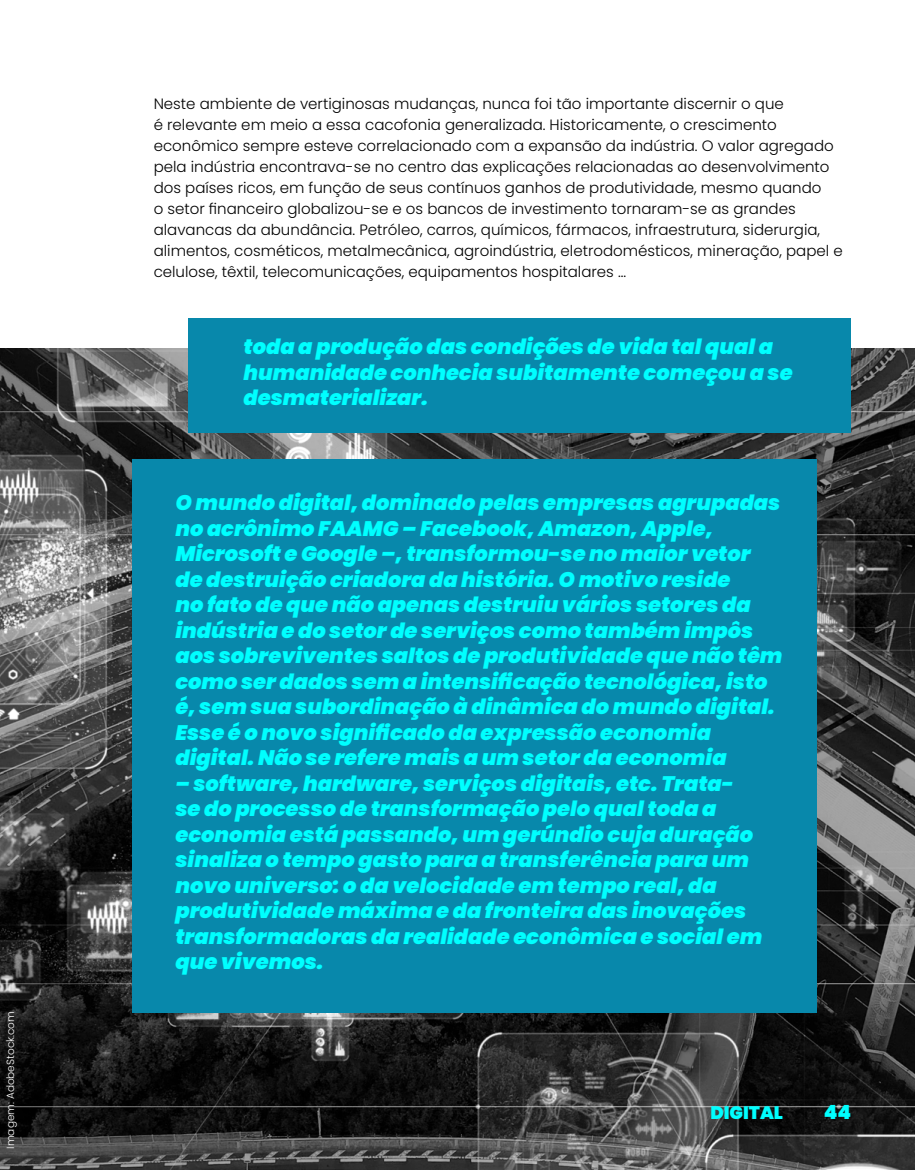
<style>
.page{position:relative;width:915px;height:1170px;background:#fff}
.page>*{position:absolute;margin:0;border:0;box-sizing:border-box;transform-origin:0 0}
.t1{font:italic 900 21px/25.5px "Poppins";color:#0ff}
.t2{font:900 19.5px "Poppins";color:#0ff}
.t3{font:900 18px "Poppins";color:#0ff}
.t4{font:300 15px/21px "Poppins";color:#000}
.t5{font:300 10.5px "Poppins";color:#fff}
</style>
<div class="page">
<img style="left:0;top:348px;width:914px;height:821px">
<div style="left:188px;top:318px;width:662px;height:115px;background:#0888ab"></div>
<div style="left:132px;top:459px;width:684px;height:553px;background:#0888ab"></div>
<p class="t5" style="left:4px;top:1148px;width:139px;rotate:-90deg">Imagem: AdobeStock.com</p>
<p class="t4" style="left:154px;top:94px;width:690px">Neste ambiente de vertiginosas mudanças, nunca foi tão importante discernir o que<br>é relevante em meio a essa cacofonia generalizada. Historicamente, o crescimento econômico sempre esteve correlacionado com a expansão da indústria. O valor agregado pela indústria encontrava-se no centro das explicações relacionadas ao desenvolvimento dos países ricos, em função de seus contínuos ganhos de produtividade, mesmo quando<br>o setor financeiro globalizou-se e os bancos de investimento tornaram-se as grandes alavancas da abundância. Petróleo, carros, químicos, fármacos, infraestrutura, siderurgia, alimentos, cosméticos, metalmecânica, agroindústria, eletrodomésticos, mineração, papel e celulose, têxtil, telecomunicações, equipamentos hospitalares ...</p>
<p class="t1" style="left:243px;top:334px;width:550px">toda a produção das condições de vida tal qual a humanidade conhecia subitamente começou a se desmaterializar.</p>
<p class="t1" style="left:175px;top:490px;width:608px">O mundo digital, dominado pelas empresas agrupadas no acrônimo FAAMG – Facebook, Amazon, Apple, Microsoft e Google –, transformou-se no maior vetor de destruição criadora da história. O motivo reside<br>no fato de que não apenas destruiu vários setores da indústria e do setor de serviços como também impôs aos sobreviventes saltos de produtividade que não têm como ser dados sem a intensificação tecnológica, isto é, sem sua subordinação à dinâmica do mundo digital.<br>Esse é o novo significado da expressão economia digital. Não se refere mais a um setor da economia</p>
<p class="t1" style="left:175px;top:770px;width:588px">– software, hardware, serviços digitais, etc. Trata&shy;se do processo de transformação pelo qual toda a economia está passando, um gerúndio cuja duração sinaliza o tempo gasto para a transferência para um novo universo: o da velocidade em tempo real, da produtividade máxima e da fronteira das inovações transformadoras da realidade econômica e social em que vivemos.</p>
<p class="t3" style="left:710px;top:1102px;width:74px">DIGITAL</p>
<p class="t2" style="left:823px;top:1100px;width:29px">44</p>
</div>
